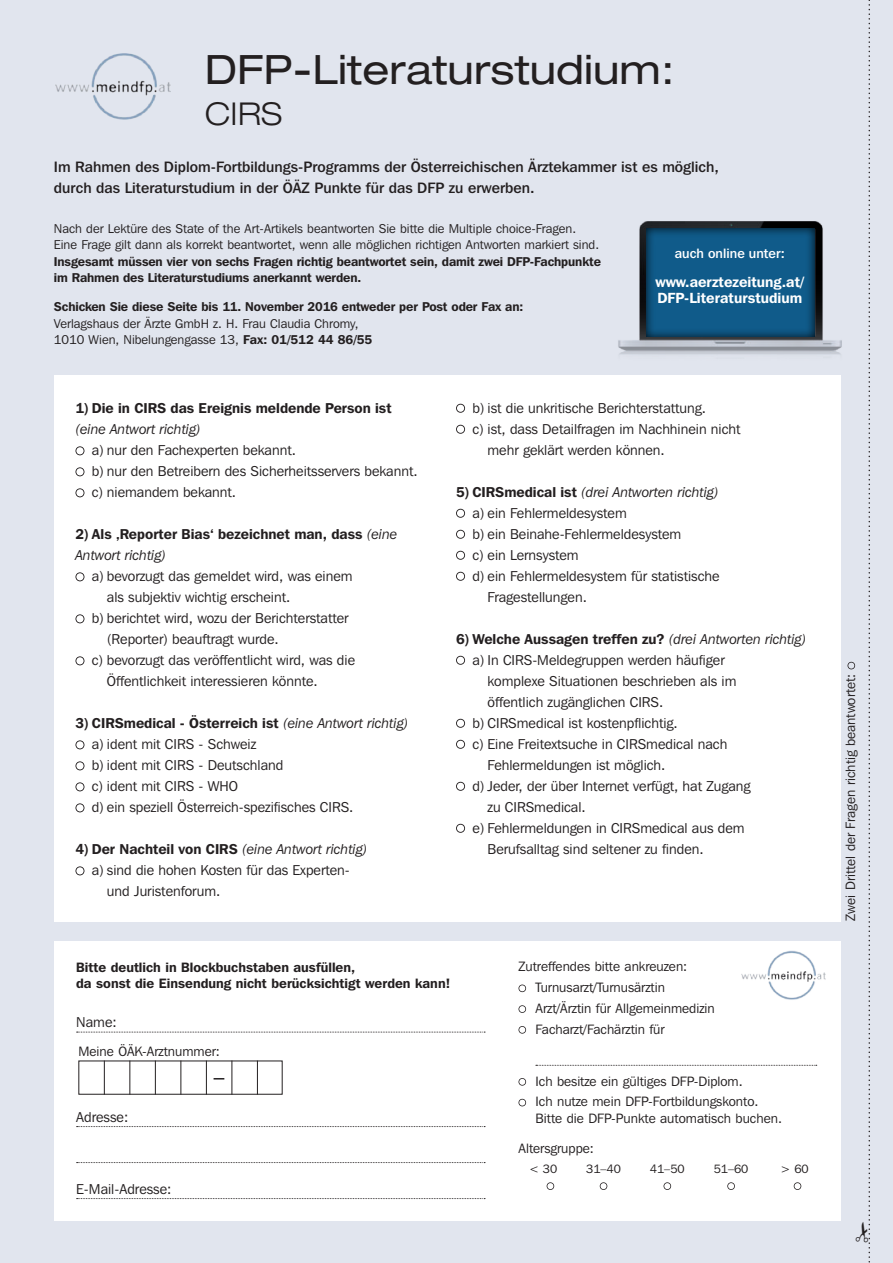
<style>
.page{position:relative;width:893px;height:1263px;background:#fff}
.page>*{position:absolute;margin:0;border:0;box-sizing:border-box;transform-origin:0 0}
.t1{font:expanded 40.5px "Helvetica Neue";letter-spacing:.005em;color:#231f20}
.t2{font:300 expanded 31.5px "Helvetica Neue";color:#231f20}
.t3{font:500 15px/21px "Franklin Gothic IT Cby BT";letter-spacing:.005em;color:#231f20}
.t4{font:600 14.7px/16.5px "Franklin Gothic IT Cby BT";letter-spacing:.005em;color:#fff}
.t5{font:14.25px/21px "Franklin Gothic IT Cby BT";color:#231f20}
.t6{font:600 14.25px/21px "Franklin Gothic IT Cby BT";color:#231f20}
.t7{font:italic 14.25px "Franklin Gothic IT Cby BT";color:#231f20}
.t8{font:13.5px/20.7px "Franklin Gothic IT Cby BT";color:#231f20}
.t9{font:600 13.5px/16.5px "Franklin Gothic IT Cby BT";color:#231f20}
.t10{font:500 13.5px "Franklin Gothic IT Cby BT";letter-spacing:.005em;color:#fff}
.t11{font:12.75px/16.5px "Franklin Gothic IT Cby BT";color:#231f20}
.t12{font:600 12.75px/16.5px "Franklin Gothic IT Cby BT";letter-spacing:-.01em;color:#231f20}
.t13{font:12px "Franklin Gothic IT Cby BT";color:#231f20}
.s1{font-weight:600}
.s2{font-weight:400;font-style:italic}
.s3{font-style:italic}
.s4{font-weight:600;font-style:normal}
</style>
<div class="page">
<div style="left:0;top:0;width:892px;height:1263px;background:#e1e5ee"></div>
<div style="left:54px;top:375px;width:786px;height:546px;background:#fff"></div>
<svg style="left:75px;top:446px;width:9px;height:9px"></svg>
<svg style="left:75px;top:467px;width:9px;height:9px"></svg>
<svg style="left:75px;top:488px;width:9px;height:9px"></svg>
<svg style="left:75px;top:572px;width:9px;height:9px"></svg>
<svg style="left:75px;top:614px;width:9px;height:9px"></svg>
<svg style="left:75px;top:656px;width:9px;height:9px"></svg>
<svg style="left:75px;top:740px;width:9px;height:9px"></svg>
<svg style="left:75px;top:761px;width:9px;height:9px"></svg>
<svg style="left:75px;top:782px;width:9px;height:9px"></svg>
<svg style="left:75px;top:803px;width:9px;height:9px"></svg>
<svg style="left:75px;top:866px;width:9px;height:9px"></svg>
<svg style="left:456px;top:404px;width:9px;height:9px"></svg>
<svg style="left:456px;top:425px;width:9px;height:9px"></svg>
<svg style="left:456px;top:509px;width:9px;height:9px"></svg>
<svg style="left:456px;top:530px;width:9px;height:9px"></svg>
<svg style="left:456px;top:551px;width:9px;height:9px"></svg>
<svg style="left:456px;top:572px;width:9px;height:9px"></svg>
<svg style="left:456px;top:656px;width:9px;height:9px"></svg>
<svg style="left:456px;top:719px;width:9px;height:9px"></svg>
<svg style="left:456px;top:740px;width:9px;height:9px"></svg>
<svg style="left:456px;top:782px;width:9px;height:9px"></svg>
<svg style="left:456px;top:824px;width:9px;height:9px"></svg>
<div style="left:54px;top:941px;width:786px;height:279px;background:#fff"></div>
<svg style="left:77px;top:1032px;width:408px;height:1px"></svg>
<svg style="left:77px;top:1126px;width:408px;height:1px"></svg>
<svg style="left:77px;top:1162px;width:408px;height:1px"></svg>
<svg style="left:77px;top:1198px;width:408px;height:1px"></svg>
<svg style="left:536px;top:1065px;width:281px;height:1px"></svg>
<svg style="left:518px;top:984px;width:8px;height:8px"></svg>
<svg style="left:518px;top:1005px;width:8px;height:8px"></svg>
<svg style="left:518px;top:1026px;width:8px;height:8px"></svg>
<svg style="left:518px;top:1078px;width:8px;height:8px"></svg>
<svg style="left:518px;top:1099px;width:8px;height:7px"></svg>
<svg style="left:547px;top:1182px;width:7px;height:8px"></svg>
<svg style="left:600px;top:1182px;width:7px;height:8px"></svg>
<svg style="left:663px;top:1182px;width:8px;height:8px"></svg>
<svg style="left:727px;top:1182px;width:8px;height:8px"></svg>
<svg style="left:794px;top:1182px;width:7px;height:8px"></svg>
<img style="left:741px;top:950px;width:84px;height:50px">
<hr style="left:104px;top:1060px;width:1px;height:34px;background:#231f20">
<hr style="left:206px;top:1060px;width:1px;height:34px;background:#231f20">
<hr style="left:155px;top:1060px;width:1px;height:34px;background:#231f20">
<hr style="left:257px;top:1060px;width:1px;height:34px;background:#231f20">
<hr style="left:129px;top:1060px;width:1px;height:34px;background:#231f20">
<hr style="left:232px;top:1060px;width:1px;height:34px;background:#231f20">
<hr style="left:180px;top:1060px;width:1px;height:34px;background:#231f20">
<img style="left:55px;top:49px;width:116px;height:73px">
<img style="left:608px;top:218px;width:236px;height:150px">
<svg style="left:643px;top:225px;width:171px;height:113px;background:#0f547e"></svg>
<hr style="left:892px;top:0;width:1px;height:1263px;background:#ffdc01">
<svg style="left:892px;top:787px;width:1px;height:190px"></svg>
<div style="left:847px;top:0;width:23px;height:1263px;background:#e1e5ee"></div>
<h1 class="t1" style="left:205px;top:45px;width:471px">DFP-Literaturstudium:</h1>
<h2 class="t2" style="left:205px;top:95px;width:79px">CIRS</h2>
<p class="t3" style="left:54px;top:155px;width:667px">Im Rahmen des Diplom-Fortbildungs-Programms der Österreichischen Ärztekammer ist es möglich, durch das Literaturstudium in der ÖÄZ Punkte für das DFP zu erwerben.</p>
<p class="t11" style="left:54px;top:220px;width:547px">Nach der Lektüre des State of the Art-Artikels beantworten Sie bitte die Multiple choice-Fragen.<br>Eine Frage gilt dann als korrekt beantwortet, wenn alle möglichen richtigen Antworten markiert sind.</p>
<p class="t12" style="left:54px;top:253px;width:548px">Insgesamt müssen vier von sechs Fragen richtig beantwortet sein, damit zwei DFP-Fachpunkte im Rahmen des Literaturstudiums anerkannt werden.</p>
<p class="t12" style="left:54px;top:298px;width:471px">Schicken Sie diese Seite bis 11. November 2016 entweder per Post oder Fax an:</p>
<p class="t11" style="left:54px;top:315px;width:320px">Verlagshaus der Ärzte GmbH z. H. Frau Claudia Chromy,<br>1010 Wien, Nibelungengasse 13, <span class="s1">Fax: 01/512 44 86/55</span></p>
<p class="t10" style="left:675px;top:245px;width:112px">auch online unter:</p>
<p class="t4" style="left:655px;top:273px;width:150px">www.aerztezeitung.at/<br>DFP-Literaturstudium</p>
<p class="t6" style="left:75px;top:397px;width:318px">1) Die in CIRS das Ereignis meldende Person ist</p>
<p class="t7" style="left:75px;top:421px;width:127px">(eine Antwort richtig)</p>
<p class="t5" style="left:92px;top:440px;width:327px">a) nur den Fachexperten bekannt.<br>b) nur den Betreibern des Sicherheitsservers bekannt. c) niemandem bekannt.</p>
<p class="t6" style="left:75px;top:523px;width:323px">2) Als ‚Reporter Bias‘ bezeichnet man, dass <span class="s2">(eine<br>Antwort richtig)</span></p>
<p class="t5" style="left:92px;top:566px;width:262px">a) bevorzugt das gemeldet wird, was einem</p>
<p class="t5" style="left:107px;top:587px;width:185px">als subjektiv wichtig erscheint.</p>
<p class="t5" style="left:92px;top:608px;width:258px">b) berichtet wird, wozu der Berichterstatter</p>
<p class="t5" style="left:107px;top:629px;width:173px">(Reporter) beauftragt wurde.</p>
<p class="t5" style="left:92px;top:650px;width:265px">c) bevorzugt das veröffentlicht wird, was die</p>
<p class="t5" style="left:107px;top:671px;width:212px">Öffentlichkeit interessieren könnte.</p>
<p class="t5" style="left:92px;top:713px;width:318px;text-indent:-17px"><span class="s1">3) CIRSmedical - Österreich ist</span> <span class="s3">(eine Antwort richtig) </span>a) ident mit CIRS - Schweiz<br>b) ident mit CIRS - Deutschland<br>c) ident mit CIRS - WHO<br>d) ein speziell Österreich-spezifisches CIRS.</p>
<p class="t6" style="left:75px;top:838px;width:293px">4) Der Nachteil von CIRS <span class="s2">(eine Antwort richtig)</span></p>
<p class="t5" style="left:92px;top:860px;width:259px">a) sind die hohen Kosten für das Experten-</p>
<p class="t5" style="left:107px;top:881px;width:115px">und Juristenforum.</p>
<p class="t5" style="left:473px;top:397px;width:235px">b) ist die unkritische Berichterstattung.</p>
<p class="t5" style="left:473px;top:418px;width:269px">c) ist, dass Detailfragen im Nachhinein nicht</p>
<p class="t5" style="left:488px;top:439px;width:179px">mehr geklärt werden können.</p>
<p class="t7" style="left:456px;top:483px;width:264px"><span class="s4">5) CIRSmedical ist</span> (drei Antworten richtig)</p>
<p class="t5" style="left:473px;top:502px;width:156px">a) ein Fehlermeldesystem</p>
<p class="t5" style="left:473px;top:523px;width:210px">b) ein Beinahe-Fehlermeldesystem</p>
<p class="t5" style="left:473px;top:544px;width:108px">c) ein Lernsystem</p>
<p class="t5" style="left:473px;top:565px;width:249px">d) ein Fehlermeldesystem für statistische</p>
<p class="t5" style="left:488px;top:586px;width:101px">Fragestellungen.</p>
<p class="t6" style="left:456px;top:628px;width:352px">6) Welche Aussagen treffen zu? <span class="s2">(drei Antworten richtig)</span></p>
<p class="t5" style="left:473px;top:649px;width:254px">a) In CIRS-Meldegruppen werden häufiger</p>
<p class="t5" style="left:488px;top:670px;width:250px">komplexe Situationen beschrieben als im</p>
<p class="t5" style="left:488px;top:691px;width:177px">öffentlich zugänglichen CIRS.</p>
<p class="t5" style="left:473px;top:712px;width:207px">b) CIRSmedical ist kostenpflichtig.</p>
<p class="t5" style="left:473px;top:733px;width:256px">c) Eine Freitextsuche in CIRSmedical nach</p>
<p class="t5" style="left:488px;top:754px;width:179px">Fehlermeldungen ist möglich.</p>
<p class="t5" style="left:473px;top:775px;width:279px">d) Jeder, der über Internet verfügt, hat Zugang</p>
<p class="t5" style="left:488px;top:796px;width:100px">zu CIRSmedical.</p>
<p class="t5" style="left:473px;top:817px;width:273px">e) Fehlermeldungen in CIRSmedical aus dem</p>
<p class="t5" style="left:488px;top:838px;width:218px">Berufsalltag sind seltener zu finden.</p>
<p class="t9" style="left:76px;top:959px;width:375px">Bitte deutlich in Blockbuchstaben ausfüllen,<br>da sonst die Einsendung nicht berücksichtigt werden kann!</p>
<p class="t5" style="left:76px;top:1012px;width:42px">Name:</p>
<p class="t8" style="left:78px;top:1040px;width:143px">Meine ÖÄK-Arztnummer:</p>
<p class="t5" style="left:76px;top:1106px;width:54px">Adresse:</p>
<p class="t5" style="left:76px;top:1178px;width:97px">E-Mail-Adresse:</p>
<p class="t8" style="left:535px;top:956px;width:181px;text-indent:-17px">Zutreffendes bitte ankreuzen:<br>Turnusarzt/Turnusärztin<br>Arzt/Ärztin für Allgemeinmedizin<br>Facharzt/Fachärztin für</p>
<p class="t8" style="left:535px;top:1070px;width:225px">Ich besitze ein gültiges DFP-Diplom.<br>Ich nutze mein DFP-Fortbildungskonto.</p>
<p class="t8" style="left:535px;top:1108px;width:248px">Bitte die DFP-Punkte automatisch buchen.</p>
<p class="t8" style="left:518px;top:1137px;width:77px">Altersgruppe:</p>
<p class="t13" style="left:529px;top:1162px;width:30px">&lt; 30</p>
<p class="t13" style="left:586px;top:1162px;width:36px">31–40</p>
<p class="t13" style="left:650px;top:1162px;width:36px">41–50</p>
<p class="t13" style="left:714px;top:1162px;width:36px">51–60</p>
<p class="t13" style="left:780px;top:1162px;width:30px">&gt; 60</p>
<p class="t8" style="left:840px;top:921px;width:248px;rotate:-90deg">Zwei Drittel der Fragen richtig beantwortet:</p>
</div>
